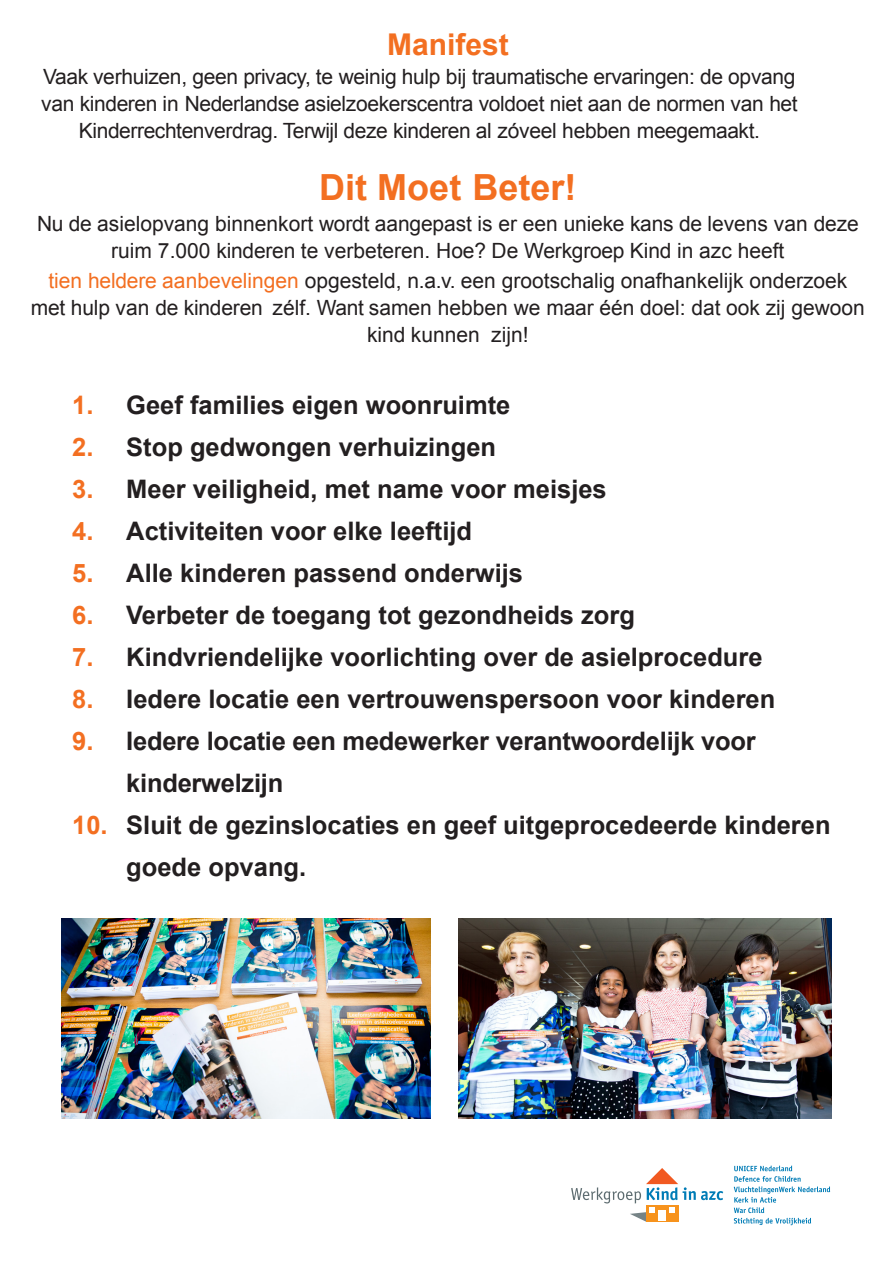
<style>
.page{position:relative;width:893px;height:1263px;background:#fff}
.page>*{position:absolute;margin:0;border:0;box-sizing:border-box;transform-origin:0 0}
.Body_Text{font:700 36px "Arial";color:#f36f21}
.Body_Text-2{font:700 30px "Arial";color:#f36f21}
.t1{font:700 25.5px/42px "Arial";color:#231f20}
.Body_Text-3{font:21px/27px "Arial";letter-spacing:-.01em;color:#231f20;text-align:center}
.s1{color:#f36f21}
</style>
<div class="page">
<img style="left:62px;top:918px;width:368px;height:200px">
<img style="left:459px;top:918px;width:372px;height:200px">
<svg style="left:571px;top:1168px;width:152px;height:53px"></svg>
<svg style="left:734px;top:1165px;width:96px;height:60px"></svg>
<p class="Body_Text-2" style="left:387px;top:24px;width:123px">Manifest</p>
<p class="Body_Text-3" style="left:41px;top:64px;width:758px">Vaak verhuizen, geen privacy, te weinig hulp bij traumatische ervaringen: de opvang van kinderen in Nederlandse asielzoekerscentra voldoet niet aan de normen van het<br>Kinderrechtenverdrag. Terwijl deze kinderen al zóveel hebben meegemaakt.</p>
<p class="Body_Text" style="left:319px;top:163px;width:259px">Dit Moet Beter!</p>
<p class="Body_Text-3" style="left:37px;top:210px;width:823px">Nu de asielopvang binnenkort wordt aangepast is er een unieke kans de levens van deze ruim 7.000 kinderen te verbeteren. Hoe? De Werkgroep Kind in azc heeft</p>
<p class="Body_Text-3" style="left:31px;top:268px;width:836px"><span class="s1">tien heldere aanbevelingen</span> opgesteld, n.a.v. een grootschalig onafhankelijk onderzoek met hulp van de kinderen zélf. Want samen hebben we maar één doel: dat ook zij gewoon kind kunnen zijn!</p>
<p class="t1" style="left:72px;top:385px;width:440px"><span class="s1">1.</span> Geef families eigen woonruimte</p>
<p class="t1" style="left:72px;top:427px;width:425px"><span class="s1">2.</span> Stop gedwongen verhuizingen</p>
<p class="t1" style="left:72px;top:469px;width:536px"><span class="s1">3.</span> Meer veiligheid, met name voor meisjes</p>
<p class="t1" style="left:72px;top:511px;width:401px"><span class="s1">4.</span> Activiteiten voor elke leeftijd</p>
<p class="t1" style="left:72px;top:553px;width:452px"><span class="s1">5.</span> Alle kinderen passend onderwijs</p>
<p class="t1" style="left:72px;top:595px;width:564px"><span class="s1">6.</span> Verbeter de toegang tot gezondheids zorg</p>
<p class="t1" style="left:72px;top:637px;width:692px"><span class="s1">7.</span> Kindvriendelijke voorlichting over de asielprocedure</p>
<p class="t1" style="left:72px;top:679px;width:705px"><span class="s1">8.</span> Iedere locatie een vertrouwenspersoon voor kinderen</p>
<p class="t1" style="left:72px;top:721px;width:685px"><span class="s1">9.</span> Iedere locatie een medewerker verantwoordelijk voor</p>
<p class="t1" style="left:126px;top:763px;width:159px">kinderwelzijn</p>
<p class="t1" style="left:126px;top:805px;width:706px;text-indent:-54px"><span class="s1">10.</span> Sluit de gezinslocaties en geef uitgeprocedeerde kinderen goede opvang.</p>
</div>
